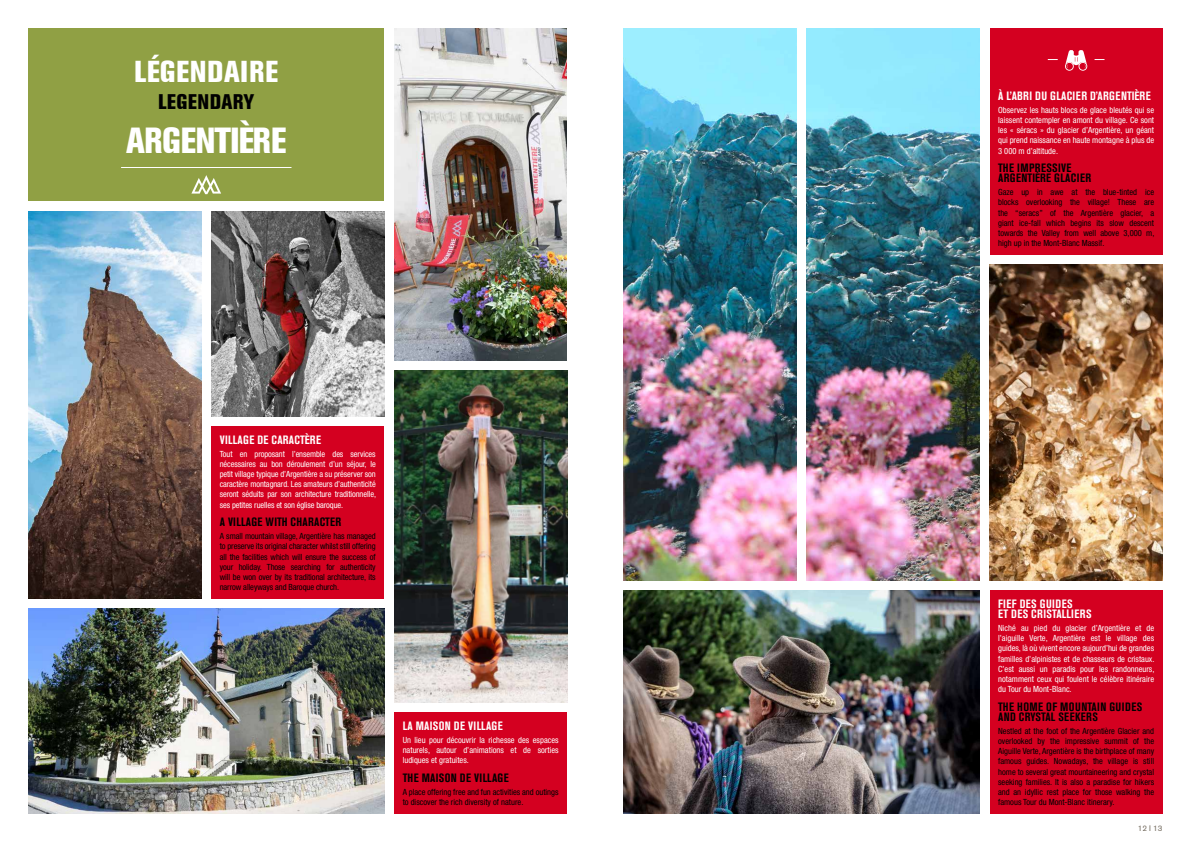
<style>
.page{position:relative;width:1191px;height:842px;background:#fff}
.page>*{position:absolute;margin:0;border:0;box-sizing:border-box;transform-origin:0 0}
.t1{font:800 condensed 36px "Akzidenz Grotesk BE";letter-spacing:-.02em;color:#fff}
.t2{font:800 condensed 30px "Akzidenz Grotesk BE";letter-spacing:.02em;color:#fff}
.t3{font:800 condensed 21px "Akzidenz Grotesk BE";letter-spacing:.02em;color:#000}
.t4{font:700 condensed 12px/10px "Akzidenz Grotesk BE";letter-spacing:.035em;color:#000}
.t5{font:700 condensed 12px/10px "Akzidenz Grotesk BE";letter-spacing:.035em;color:#fff}
.t6{font:condensed 8.5px/10.2px "Helvetica Neue LT Std";color:#000;text-align:justify}
.t7{font:condensed 8.5px/10.2px "Helvetica Neue LT Std";color:#fff;text-align:justify}
.t8{font:8px "Akzidenz Grotesk BE";color:#756d61}
</style>
<div class="page">
<img style="left:28px;top:609px;width:356px;height:205px">
<img style="left:394px;top:370px;width:173px;height:332px">
<div style="left:989px;top:28px;width:173px;height:227px;background:#d40020"></div>
<div style="left:989px;top:590px;width:173px;height:224px;background:#d40020"></div>
<hr style="left:1047px;top:59px;width:57px;height:1px;background:#fff">
<svg style="left:1057px;top:50px;width:37px;height:21px"></svg>
<div style="left:28px;top:28px;width:356px;height:173px;background:#90a044"></div>
<svg style="left:191px;top:175px;width:30px;height:19px"></svg>
<hr style="left:121px;top:167px;width:170px;height:1px;background:#fff">
<div style="left:394px;top:712px;width:173px;height:102px;background:#d40020"></div>
<div style="left:211px;top:426px;width:173px;height:173px;background:#d40020"></div>
<img style="left:989px;top:265px;width:173px;height:315px">
<img style="left:394px;top:28px;width:173px;height:332px">
<img style="left:624px;top:590px;width:355px;height:224px">
<img style="left:211px;top:211px;width:173px;height:205px">
<img style="left:28px;top:211px;width:173px;height:388px">
<img style="left:624px;top:28px;width:173px;height:552px">
<img style="left:806px;top:28px;width:173px;height:552px">
<h2 class="t2" style="left:134px;top:55px;width:146px">LÉGENDAIRE</h2>
<h3 class="t3" style="left:158px;top:89px;width:98px">LEGENDARY</h3>
<h1 class="t1" style="left:126px;top:119px;width:162px">ARGENTIÈRE</h1>
<h3 class="t5" style="left:220px;top:435px;width:103px">VILLAGE DE CARACTÈRE</h3>
<p class="t7" style="left:220px;top:448px;width:158px">Tout en proposant l’ensemble des services nécessaires au bon déroulement d’un séjour, le petit village typique d’Argentière a su préserver son caractère montagnard. Les amateurs d’authenticité seront séduits par son architecture traditionnelle, ses petites ruelles et son église baroque.</p>
<h3 class="t4" style="left:220px;top:517px;width:123px">A VILLAGE WITH CHARACTER</h3>
<p class="t6" style="left:220px;top:531px;width:157px">A small mountain village, Argentière has managed to preserve its original character whilst still offering all the facilities which will ensure the success of your holiday. Those searching for authenticity will be won over by its traditional architecture, its narrow alleyways and Baroque church.</p>
<h3 class="t5" style="left:403px;top:721px;width:102px">LA MAISON DE VILLAGE</h3>
<p class="t7" style="left:403px;top:735px;width:157px">Un lieu pour découvrir la richesse des espaces naturels, autour d’animations et de sorties ludiques et gratuites.</p>
<h3 class="t4" style="left:403px;top:773px;width:108px">THE MAISON DE VILLAGE</h3>
<p class="t6" style="left:403px;top:787px;width:157px">A place offering free and fun activities and outings to discover the rich diversity of nature.</p>
<h3 class="t5" style="left:998px;top:91px;width:154px">À L’ABRI DU GLACIER D’ARGENTIÈRE</h3>
<p class="t7" style="left:998px;top:105px;width:157px">Observez les hauts blocs de glace bleutés qui se laissent contempler en amont du village. Ce sont les « séracs » du glacier d’Argentière, un géant qui prend naissance en haute montagne à plus de 3 000 m d’altitude.</p>
<h3 class="t4" style="left:998px;top:163px;width:95px">THE IMPRESSIVE<br>ARGENTIÈRE GLACIER</h3>
<p class="t6" style="left:998px;top:187px;width:158px">Gaze up in awe at the blue-tinted ice blocks overlooking the village! These are the “seracs” of the Argentière glacier, a giant ice-fall which begins its slow descent towards the Valley from well above 3,000 m, high up in the Mont-Blanc Massif.</p>
<h3 class="t5" style="left:998px;top:599px;width:95px">FIEF DES GUIDES<br>ET DES CRISTALLIERS</h3>
<p class="t7" style="left:998px;top:623px;width:158px">Niché au pied du glacier d’Argentière et de l’aiguille Verte, Argentière est le village des guides, là où vivent encore aujourd’hui de grandes familles d’alpinistes et de chasseurs de cristaux.<br>C’est aussi un paradis pour les randonneurs, notamment ceux qui foulent le célèbre itinéraire du Tour du Mont-Blanc.</p>
<h3 class="t4" style="left:998px;top:702px;width:146px">THE HOME OF MOUNTAIN GUIDES<br>AND CRYSTAL SEEKERS</h3>
<p class="t6" style="left:998px;top:725px;width:157px">Nestled at the foot of the Argentière Glacier and overlooked by the impressive summit of the Aiguille Verte, Argentière is the birthplace of many famous guides. Nowadays, the village is still home to several great mountaineering and crystal seeking families. It is also a paradise for hikers and an idyllic rest place for those walking the famous Tour du Mont-Blanc itinerary.</p>
<p class="t8" style="left:1137px;top:823px;width:26px">12 I 13</p>
</div>
